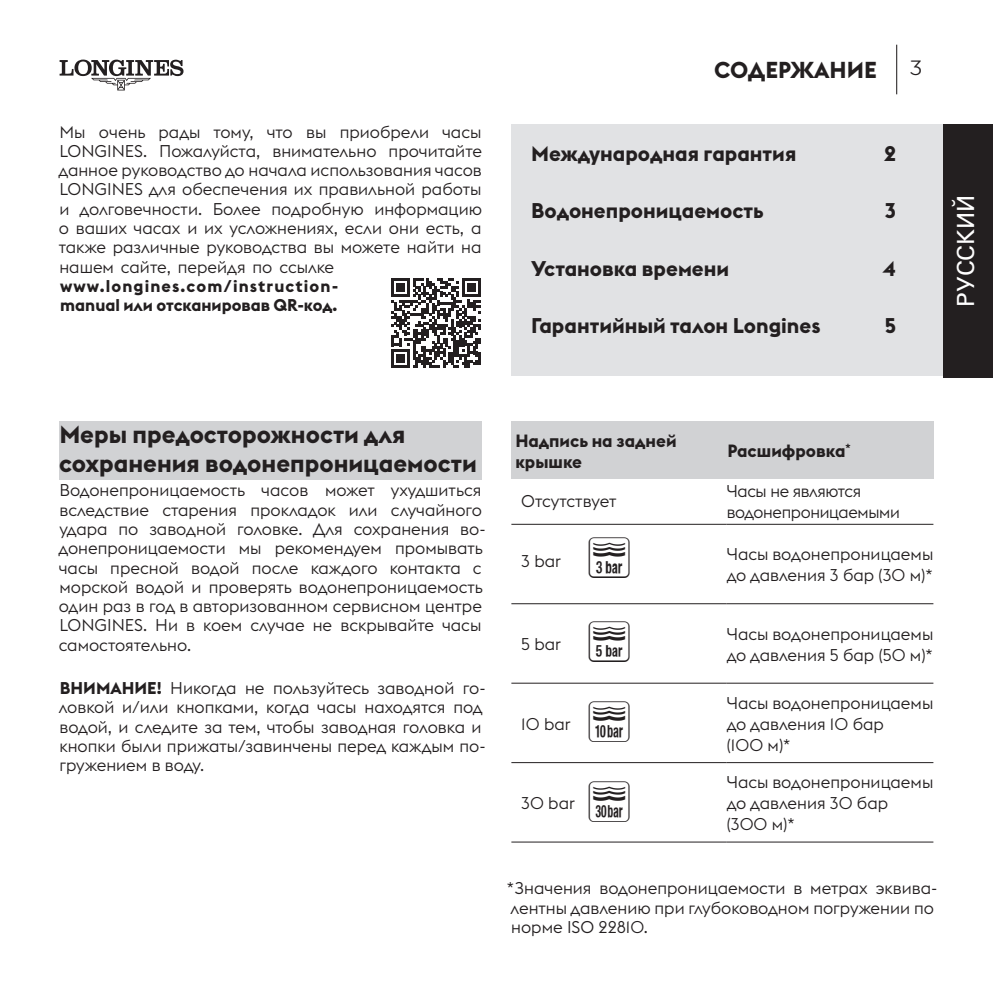
<style>
.page{position:relative;width:993px;height:993px;background:#fff}
.page>*{position:absolute;margin:0;border:0;box-sizing:border-box;transform-origin:0 0}
.texte{font:49px "Longines pictos";color:#231f20}
.titre_grand_CYR{font:700 24.5px/29.4px "Euclid Flex";color:#231f20}
.t1{font:23.8px "Univers LTCYR 55 Roman";color:#fff}
.Entete_gras_CYR{font:700 22.75px "Euclid Flex";color:#231f20}
.texte_Sommaire_CYR{font:700 21px "Euclid Flex";color:#231f20}
.pagina{font:300 20.3px "Longines Sans Text";color:#231f20}
.t2{font:700 17.5px/21px "Euclid Flex";color:#231f20}
.texte_CYR{font:300 16.8px/19.2px "Euclid Flex";color:#231f20}
.texte_Tableau_FaG{font:300 16.8px/21px "Euclid Flex";color:#231f20}
.texte_Détail{font:300 16.8px/19.2px "Euclid Flex";color:#231f20}
.texte-2{font:300 16.8px/21px "Euclid Flex";letter-spacing:-.02em;color:#231f20}
.texte_Tableau_Titre_Centre{font:300 16.8px "Euclid Flex";color:#231f20}
.texte_Tableau_Centre{font:300 16.8px "Euclid Flex";color:#231f20}
.s1{font-weight:700}
</style>
<div class="page">
<svg style="left:60px;top:60px;width:123px;height:30px"></svg>
<hr style="left:895px;top:45px;width:2px;height:49px;background:#231f20">
<div style="left:511px;top:124px;width:436px;height:252px;background:#e1e2e4"></div>
<div style="left:60px;top:421px;width:421px;height:58px;background:#d1d2d4"></div>
<div style="left:943px;top:124px;width:49px;height:253px;background:#231f20"></div>
<svg style="left:391px;top:278px;width:89px;height:90px"></svg>
<hr style="left:511px;top:523px;width:215px;height:1px;background:#231f20">
<hr style="left:726px;top:523px;width:207px;height:1px;background:#231f20">
<hr style="left:511px;top:603px;width:215px;height:1px;background:#231f20">
<hr style="left:726px;top:603px;width:207px;height:1px;background:#231f20">
<hr style="left:511px;top:682px;width:215px;height:1px;background:#231f20">
<hr style="left:726px;top:682px;width:207px;height:1px;background:#231f20">
<hr style="left:511px;top:761px;width:215px;height:2px;background:#231f20">
<hr style="left:726px;top:761px;width:207px;height:2px;background:#231f20">
<hr style="left:511px;top:841px;width:215px;height:1px;background:#231f20">
<hr style="left:726px;top:841px;width:207px;height:1px;background:#231f20">
<div style="left:511px;top:421px;width:422px;height:57px;background:#d1d2d4"></div>
<p class="texte_CYR" style="left:58px;top:122px;width:425px">Мы очень рады тому, что вы приобрели часы LONGINES. Пожалуйста, внимательно прочитайте данное руководство до начала использования часов LONGINES для обеспечения их правильной работы и долговечности. Более подробную информацию о ваших часах и их усложнениях, если они есть, а также различные руководства вы можете найти на нашем сайте, перейдя по ссылке <span class="s1">www.longines.com/instruction-<br>manual или отсканировав QR-код.</span></p>
<p class="Entete_gras_CYR" style="left:714px;top:57px;width:164px">СОДЕРЖАНИЕ</p>
<p class="pagina" style="left:909px;top:51px;width:14px">3</p>
<p class="texte_Sommaire_CYR" style="left:531px;top:141px;width:266px">Международная гарантия</p>
<p class="texte_Sommaire_CYR" style="left:883px;top:141px;width:14px">2</p>
<p class="texte_Sommaire_CYR" style="left:531px;top:199px;width:234px">Водонепроницаемость</p>
<p class="texte_Sommaire_CYR" style="left:884px;top:199px;width:13px">3</p>
<p class="texte_Sommaire_CYR" style="left:531px;top:256px;width:199px">Установка времени</p>
<p class="texte_Sommaire_CYR" style="left:882px;top:256px;width:15px">4</p>
<p class="texte_Sommaire_CYR" style="left:531px;top:314px;width:291px">Гарантийный талон Longines</p>
<p class="texte_Sommaire_CYR" style="left:884px;top:314px;width:13px">5</p>
<p class="t1" style="left:948px;top:306px;width:113px;rotate:-90deg">РУССКИЙ</p>
<p class="titre_grand_CYR" style="left:59px;top:419px;width:419px">Меры предосторожности для сохранения водонепроницаемости</p>
<p class="texte_CYR" style="left:58px;top:481px;width:428px">Водонепроницаемость часов может ухудшиться вследствие старения прокладок или случайного удара по заводной головке. Для сохранения во&shy;донепроницаемости мы рекомендуем промывать часы пресной водой после каждого контакта с морской водой и проверять водонепроницаемость один раз в год в авторизованном сервисном центре LONGINES. Ни в коем случае не вскрывайте часы самостоятельно.</p>
<p class="texte_CYR" style="left:59px;top:678px;width:428px"><span class="s1">ВНИМАНИЕ!</span> Никогда не пользуйтесь заводной го&shy;ловкой и/или кнопками, когда часы находятся под водой, и следите за тем, чтобы заводная головка и кнопки были прижаты/завинчены перед каждым по&shy;гружением в воду.</p>
<p class="t2" style="left:515px;top:430px;width:163px">Надпись на задней крышке</p>
<p class="t2" style="left:727px;top:440px;width:125px">Расшифровка<sup>*</sup></p>
<p class="texte-2" style="left:521px;top:491px;width:97px">Отсутствует</p>
<p class="texte-2" style="left:726px;top:480px;width:175px">Часы не являются водонепроницаемыми</p>
<p class="texte_Tableau_Titre_Centre" style="left:521px;top:551px;width:41px">3 bar</p>
<p class="texte_Tableau_FaG" style="left:726px;top:544px;width:208px">Часы водонепроницаемы до давления 3 бар (30 м)*</p>
<p class="texte" style="left:588px;top:532px;width:42px">3</p>
<p class="texte" style="left:588px;top:616px;width:42px">5</p>
<p class="texte" style="left:588px;top:696px;width:42px">+</p>
<p class="texte" style="left:588px;top:776px;width:42px">*</p>
<p class="texte_Tableau_Centre" style="left:521px;top:634px;width:41px">5 bar</p>
<p class="texte_Tableau_FaG" style="left:726px;top:623px;width:208px">Часы водонепроницаемы до давления 5 бар (50 м)*</p>
<p class="texte_Tableau_FaG" style="left:726px;top:692px;width:208px">Часы водонепроницаемы до давления 10 бар<br>(100 м)*</p>
<p class="texte-2" style="left:521px;top:713px;width:51px">10 bar</p>
<p class="texte_Tableau_FaG" style="left:726px;top:771px;width:208px">Часы водонепроницаемы до давления 30 бар<br>(300 м)*</p>
<p class="texte-2" style="left:521px;top:792px;width:55px">30 bar</p>
<p class="texte_Détail" style="left:506px;top:878px;width:432px">* Значения водонепроницаемости в метрах эквива&shy;лентны давлению при глубоководном погружении по норме ISO 22810.</p>
</div>
